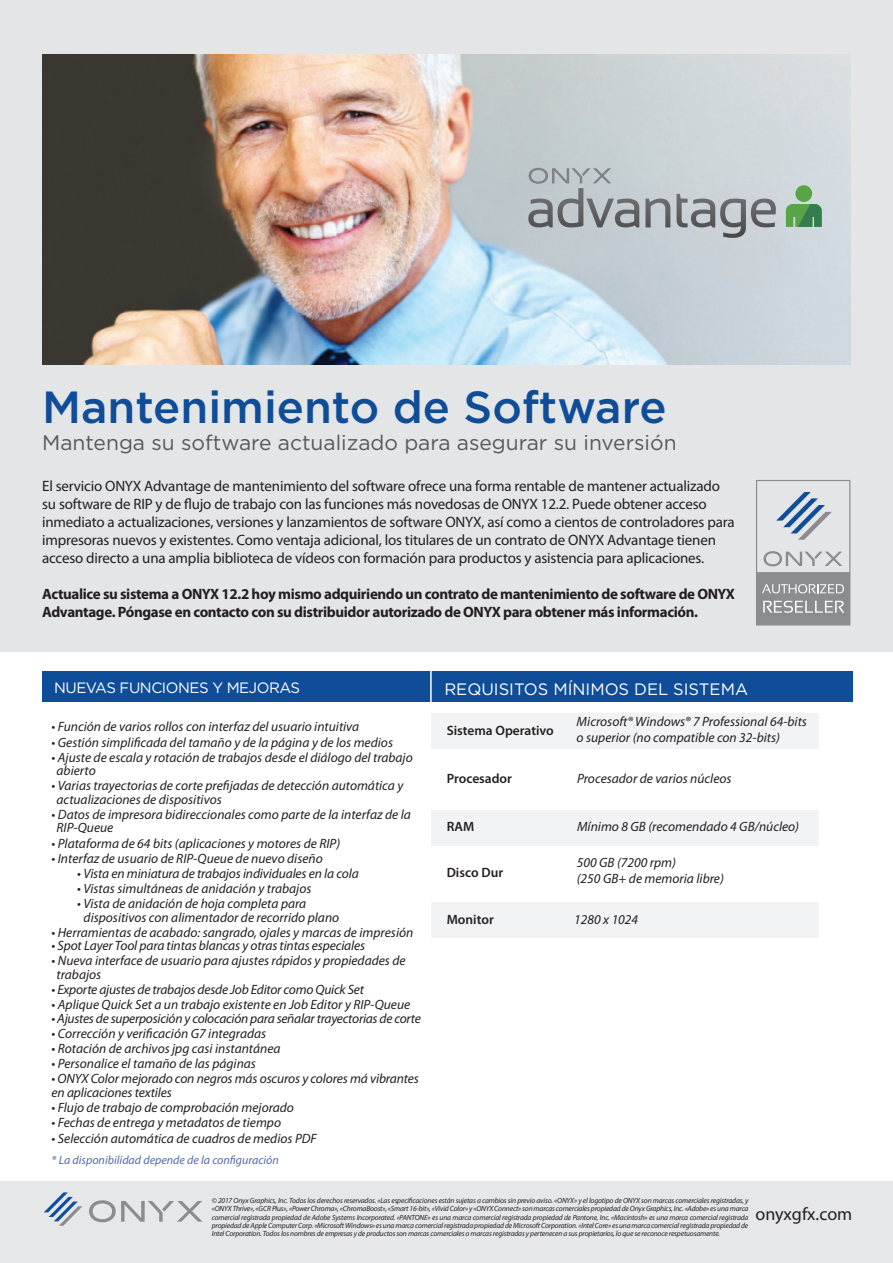
<style>
.page{position:relative;width:893px;height:1263px;background:#fff}
.page>*{position:absolute;margin:0;border:0;box-sizing:border-box;transform-origin:0 0}
.t1{font:500 45px "Gotham";color:#0f4d99}
.t2{font:21px "Gotham";color:#57585a}
.t3{font:18px "Myriad Pro";color:#231f20}
.t4{font:16.5px "Gotham";color:#fff}
.t5{font:15px/18px "Myriad Pro";letter-spacing:-.01em;color:#231f20}
.t6{font:700 15px/18px "Myriad Pro";letter-spacing:-.025em;color:#231f20}
.t7{font:15px "Gotham";letter-spacing:-.03em;color:#fff}
.t8{font:italic 13.5px/13.5px "Myriad Pro";color:#231f20}
.t9{font:italic 13.5px "Myriad Pro";letter-spacing:-.02em;color:#231f20}
.t10{font:600 13.5px "Myriad Pro";color:#231f20}
.t11{font:italic 12px "Myriad Pro";color:#536bac}
.t12{font:italic 7.5px/8.2px "Myriad Pro";letter-spacing:-.02em;color:#231f20;text-align:justify}
</style>
<div class="page">
<div style="left:0;top:0;width:893px;height:651px;background:#e4e5e7"></div>
<div style="left:0;top:1182px;width:893px;height:81px;background:#e6e7e9"></div>
<svg style="left:44px;top:1192px;width:38px;height:34px"></svg>
<svg style="left:89px;top:1200px;width:114px;height:22px"></svg>
<div style="left:42px;top:671px;width:810px;height:31px;background:#0f4d99"></div>
<hr style="left:430px;top:667px;width:2px;height:36px;background:#fff">
<svg style="left:756px;top:480px;width:94px;height:145px"></svg>
<img style="left:43px;top:54px;width:807px;height:311px">
<svg style="left:645px;top:199px;width:25px;height:28px"></svg>
<svg style="left:677px;top:194px;width:100px;height:44px;background:#a6acb0"></svg>
<svg style="left:528px;top:168px;width:111px;height:59px;background:#a7aeb2"></svg>
<div style="left:795px;top:185px;width:17px;height:17px;background:#59a445;border-radius:50%"></div>
<svg style="left:786px;top:204px;width:36px;height:23px"></svg>
<div style="left:432px;top:810px;width:387px;height:35px;background:#f2f3f4"></div>
<div style="left:432px;top:902px;width:387px;height:35px;background:#f2f3f4"></div>
<div style="left:432px;top:713px;width:387px;height:35px;background:#f2f3f4"></div>
<p class="t1" style="left:42px;top:381px;width:626px">Mantenimiento de Software</p>
<p class="t2" style="left:42px;top:430px;width:636px">Mantenga su software actualizado para asegurar su inversión</p>
<p class="t5" style="left:42px;top:477px;width:694px">El servicio ONYX Advantage de mantenimiento del software ofrece una forma rentable de mantener actualizado su software de RIP y de flujo de trabajo con las funciones más novedosas de ONYX 12.2. Puede obtener acceso inmediato a actualizaciones, versiones y lanzamientos de software ONYX, así como a cientos de controladores para impresoras nuevos y existentes. Como ventaja adicional, los titulares de un contrato de ONYX Advantage tienen acceso directo a una amplia biblioteca de vídeos con formación para productos y asistencia para aplicaciones.</p>
<p class="t6" style="left:42px;top:584px;width:694px">Actualice su sistema a ONYX 12.2 hoy mismo adquiriendo un contrato de mantenimiento de software de ONYX<br>Advantage. Póngase en contacto con su distribuidor autorizado de ONYX para obtener más información.</p>
<p class="t7" style="left:54px;top:680px;width:248px">NUEVAS FUNCIONES Y MEJORAS</p>
<p class="t8" style="left:52px;top:720px;width:309px">• Función de varios rollos con interfaz del usuario intuitiva</p>
<p class="t8" style="left:52px;top:735px;width:343px">• Gestión simplificada del tamaño y de la página y de los medios</p>
<p class="t8" style="left:52px;top:750px;width:363px">• Ajuste de escala y rotación de trabajos desde el diálogo del trabajo</p>
<p class="t8" style="left:57px;top:764px;width:41px">abierto</p>
<p class="t8" style="left:52px;top:779px;width:353px">• Varias trayectorias de corte prefijadas de detección automática y</p>
<p class="t8" style="left:57px;top:792px;width:167px">actualizaciones de dispositivos</p>
<p class="t8" style="left:52px;top:807px;width:361px">• Datos de impresora bidireccionales como parte de la interfaz de la</p>
<p class="t8" style="left:57px;top:821px;width:58px">RIP-Queue</p>
<p class="t8" style="left:52px;top:836px;width:290px">• Plataforma de 64 bits (aplicaciones y motores de RIP)</p>
<p class="t8" style="left:52px;top:851px;width:273px">• Interfaz de usuario de RIP-Queue de nuevo diseño</p>
<p class="t8" style="left:77px;top:866px;width:283px">• Vista en miniatura de trabajos individuales en la cola</p>
<p class="t8" style="left:77px;top:881px;width:236px">• Vistas simultáneas de anidación y trabajos</p>
<p class="t8" style="left:77px;top:896px;width:231px">• Vista de anidación de hoja completa para</p>
<p class="t8" style="left:84px;top:910px;width:257px">dispositivos con alimentador de recorrido plano</p>
<p class="t8" style="left:52px;top:925px;width:363px">• Herramientas de acabado: sangrado, ojales y marcas de impresión</p>
<p class="t8" style="left:52px;top:939px;width:315px">• Spot Layer Tool para tintas blancas y otras tintas especiales</p>
<p class="t8" style="left:52px;top:954px;width:356px">• Nueva interface de usuario para ajustes rápidos y propiedades de</p>
<p class="t8" style="left:57px;top:967px;width:46px">trabajos</p>
<p class="t8" style="left:52px;top:982px;width:314px">• Exporte ajustes de trabajos desde Job Editor como Quick Set</p>
<p class="t8" style="left:52px;top:997px;width:360px">• Aplique Quick Set a un trabajo existente en Job Editor y RIP-Queue</p>
<p class="t9" style="left:52px;top:1010px;width:371px">• Ajustes de superposición y colocación para señalar trayectorias de corte</p>
<p class="t8" style="left:52px;top:1026px;width:216px">• Corrección y verificación G7 integradas</p>
<p class="t8" style="left:52px;top:1041px;width:230px">• Rotación de archivos jpg casi instantánea</p>
<p class="t8" style="left:52px;top:1056px;width:206px">• Personalice el tamaño de las páginas</p>
<p class="t8" style="left:52px;top:1071px;width:369px">• ONYX Color mejorado con negros más oscuros y colores má vibrantes en aplicaciones textiles</p>
<p class="t8" style="left:52px;top:1100px;width:244px">• Flujo de trabajo de comprobación mejorado</p>
<p class="t8" style="left:52px;top:1115px;width:231px">• Fechas de entrega y metadatos de tiempo</p>
<p class="t8" style="left:52px;top:1132px;width:267px">• Selección automática de cuadros de medios PDF</p>
<p class="t11" style="left:52px;top:1153px;width:229px">* La disponibilidad depende de la configuración</p>
<p class="t4" style="left:444px;top:680px;width:305px">REQUISITOS MÍNIMOS DEL SISTEMA</p>
<p class="t8" style="left:577px;top:714px;width:232px">Microsoft® Windows® 7 Professional 64-bits</p>
<p class="t8" style="left:577px;top:731px;width:205px">o superior (no compatible con 32-bits)</p>
<p class="t10" style="left:447px;top:722px;width:109px">Sistema Operativo</p>
<p class="t10" style="left:447px;top:770px;width:67px">Procesador</p>
<p class="t8" style="left:577px;top:771px;width:156px">Procesador de varios núcleos</p>
<p class="t10" style="left:447px;top:818px;width:29px">RAM</p>
<p class="t8" style="left:577px;top:819px;width:224px">Mínimo 8 GB (recomendado 4 GB/núcleo)</p>
<p class="t10" style="left:447px;top:864px;width:58px">Disco Dur</p>
<p class="t10" style="left:447px;top:911px;width:49px">Monitor</p>
<p class="t8" style="left:574px;top:912px;width:66px">1280 x 1024</p>
<p class="t8" style="left:577px;top:855px;width:101px">500 GB (7200 rpm)</p>
<p class="t8" style="left:577px;top:872px;width:149px">(250 GB+ de memoria libre)</p>
<p class="t12" style="left:212px;top:1196px;width:538px">© 2017 Onyx Graphics, Inc. Todos los derechos reservados. «Las especificaciones están sujetas a cambios sin previo aviso. «ONYX» y el logotipo de ONYX son marcas comerciales registradas, y «ONYX Thrive», «GCR Plus», «Power Chroma», «ChromaBoost», «Smart 16-bit», «Vivid Color» y «ONYX Connect» son marcas comerciales propiedad de Onyx Graphics, Inc. «Adobe» es una marca comercial registrada propiedad de Adobe Systems Incorporated. «PANTONE» es una marca comercial registrada propiedad de Pantone, Inc. «Macintosh» es una marca comercial registrada propiedad de Apple Computer Corp. «Microsoft Windows» es una marca comercial registrada propiedad de Microsoft Corporation. «Intel Core» es una marca comercial registrada propiedad de Intel Corporation. Todos los nombres de empresas y de productos son marcas comerciales o marcas registradas y pertenecen a sus propietarios, lo que se reconoce respetuosamente.</p>
<p class="t3" style="left:755px;top:1203px;width:98px">onyxgfx.com</p>
</div>
